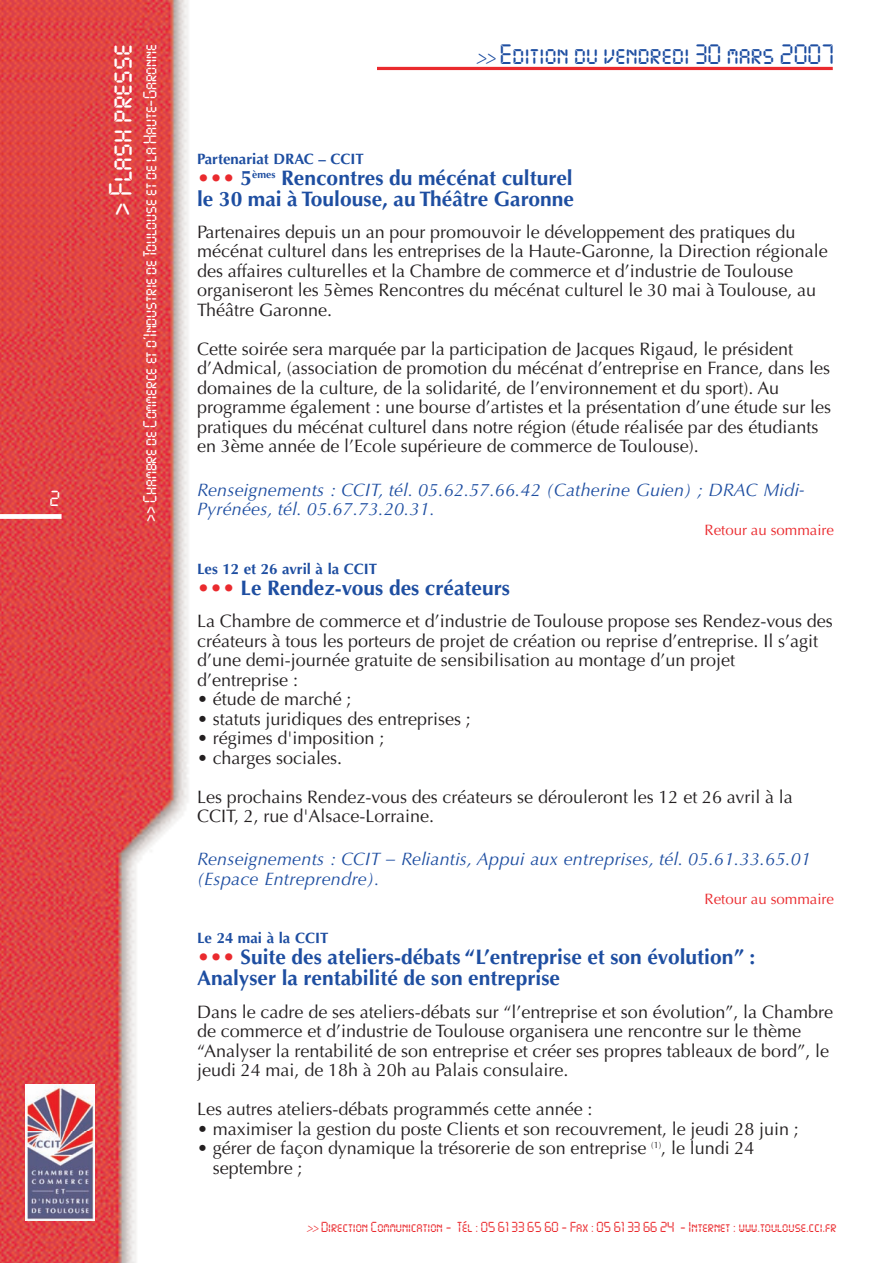
<style>
.page{position:relative;width:893px;height:1263px;background:#fff}
.page>*{position:absolute;margin:0;border:0;box-sizing:border-box;transform-origin:0 0}
.t1{font:28.5px "Digital ICG";color:#fff}
.t2{font:24.6px "Digital ICG";color:#1e4ea1}
.t3{font:700 21px/21px "Optima";color:#1e4ea1}
.t4{font:19.2px "Digital ICG";color:#fff}
.t5{font:18px/19.5px "Optima";color:#231f20}
.t6{font:italic 18px/19.5px "Optima";letter-spacing:.01em;color:#1e4ea1}
.t7{font:16.5px "Digital ICG";letter-spacing:-.01em;color:#fff}
.t8{font:700 15px "Optima";color:#1e4ea1}
.t9{font:15px "Optima";color:#ea2a2e}
.t10{font:12.75px "Digital ICG";color:#ea2a2e}
.s1{font-family:"Univers";font-weight:300;font-style:italic;font-stretch:condensed;font-size:20.7px}
.s2{color:#ea2a2e}
.s3{font-family:"Univers";font-weight:300;font-style:italic;font-stretch:condensed}
</style>
<div class="page">
<hr style="left:377px;top:67px;width:456px;height:3px;background:#ea2a2e">
<img style="left:0;top:0;width:188px;height:1263px">
<div style="left:0;top:514px;width:62px;height:5px;background:#fff"></div>
<img style="left:25px;top:1084px;width:70px;height:47px">
<img style="left:25px;top:1131px;width:70px;height:89px">
<p class="t4" style="left:50px;top:488px;width:12px">2</p>
<h1 class="t1" style="left:105px;top:216px;width:173px;rotate:-90deg">&gt; Flash presse</h1>
<p class="t7" style="left:141px;top:522px;width:479px;rotate:-90deg">&gt;&gt; Chambre de Commerce et d’Industrie de Toulouse et de la Haute-Garonne</p>
<h2 class="t2" style="left:477px;top:41px;width:359px"><span class="s1">&gt;&gt;</span> Edition du vendredi 30 mars 2007</h2>
<p class="t8" style="left:197px;top:152px;width:168px">Partenariat DRAC – CCIT</p>
<p class="t3" style="left:197px;top:169px;width:378px"><span class="s2">•••</span> 5<sup>èmes</sup> Rencontres du mécénat culturel le 30 mai à Toulouse, au Théâtre Garonne</p>
<p class="t5" style="left:197px;top:224px;width:632px">Partenaires depuis un an pour promouvoir le développement des pratiques du mécénat culturel dans les entreprises de la Haute-Garonne, la Direction régionale des affaires culturelles et la Chambre de commerce et d’industrie de Toulouse organiseront les 5èmes Rencontres du mécénat culturel le 30 mai à Toulouse, au Théâtre Garonne.</p>
<p class="t5" style="left:197px;top:341px;width:635px">Cette soirée sera marquée par la participation de Jacques Rigaud, le président d’Admical, (association de promotion du mécénat d’entreprise en France, dans les domaines de la culture, de la solidarité, de l’environnement et du sport). Au programme également : une bourse d’artistes et la présentation d’une étude sur les pratiques du mécénat culturel dans notre région (étude réalisée par des étudiants en 3ème année de l’Ecole supérieure de commerce de Toulouse).</p>
<p class="t6" style="left:197px;top:482px;width:609px">Renseignements : CCIT, tél. 05.62.57.66.42 (Catherine Guien) ; DRAC Midi-<br>Pyrénées, tél. 05.67.73.20.31.</p>
<p class="t9" style="left:704px;top:523px;width:131px">Retour au sommaire</p>
<p class="t8" style="left:197px;top:562px;width:182px">Les 12 et 26 avril à la CCIT</p>
<p class="t3" style="left:197px;top:579px;width:314px"><span class="s2">•••</span> Le Rendez-vous des créateurs</p>
<p class="t5" style="left:197px;top:613px;width:637px">La Chambre de commerce et d’industrie de Toulouse propose ses Rendez-vous des créateurs à tous les porteurs de projet de création ou reprise d’entreprise. Il s’agit d’une demi-journée gratuite de sensibilisation au montage d’un projet<br>d’entreprise :</p>
<p class="t5" style="left:197px;top:691px;width:156px">• étude de marché ;</p>
<p class="t5" style="left:197px;top:710px;width:275px">• statuts juridiques des entreprises ;</p>
<p class="t5" style="left:197px;top:730px;width:189px">• régimes d'imposition ;</p>
<p class="t5" style="left:197px;top:740px;width:597px;line-height:39px">• charges sociales.<br>Les prochains Rendez-vous des créateurs se dérouleront les 12 et 26 avril à la</p>
<p class="t5" style="left:197px;top:808px;width:239px">CCIT, 2, rue d'Alsace-Lorraine.</p>
<p class="t6" style="left:197px;top:851px;width:615px">Renseignements : CCIT – Reliantis, Appui aux entreprises, tél. 05.61.33.65.01 (Espace Entreprendre).</p>
<p class="t9" style="left:704px;top:893px;width:131px">Retour au sommaire</p>
<p class="t8" style="left:197px;top:932px;width:133px">Le 24 mai à la CCIT</p>
<p class="t3" style="left:197px;top:949px;width:560px"><span class="s2">•••</span> Suite des ateliers-débats “L’entreprise et son évolution” :<br>Analyser la rentabilité de son entreprise</p>
<p class="t5" style="left:197px;top:1003px;width:637px">Dans le cadre de ses ateliers-débats sur “l’entreprise et son évolution”, la Chambre de commerce et d’industrie de Toulouse organisera une rencontre sur le thème “Analyser la rentabilité de son entreprise et créer ses propres tableaux de bord”, le jeudi 24 mai, de 18h à 20h au Palais consulaire.</p>
<p class="t5" style="left:197px;top:1101px;width:397px">Les autres ateliers-débats programmés cette année :</p>
<p class="t5" style="left:197px;top:1120px;width:603px">• maximiser la gestion du poste Clients et son recouvrement, le jeudi 28 juin ;</p>
<p class="t5" style="left:213px;top:1140px;width:543px;text-indent:-16px">• gérer de façon dynamique la trésorerie de son entreprise <sup>(1)</sup>, le lundi 24 septembre ;</p>
<p class="t10" style="left:307px;top:1220px;width:531px"><span class="s3">&gt;&gt;</span> Direction Communication - Tél : 05 61 33 65 60 - Fax : 05 61 33 66 24 - Internet : www.toulouse.cci.fr</p>
</div>
